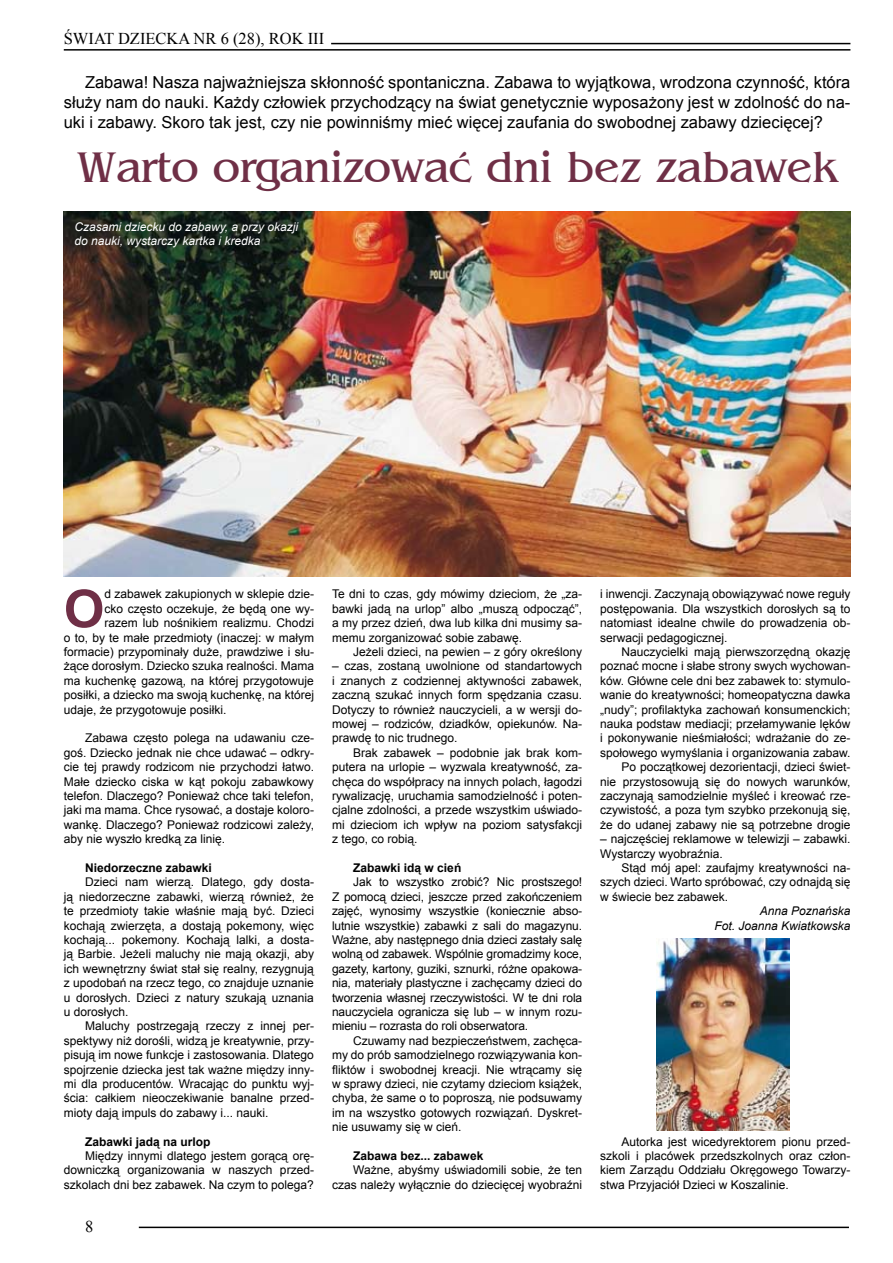
<style>
.page{position:relative;width:893px;height:1263px;background:#fff}
.page>*{position:absolute;margin:0;border:0;box-sizing:border-box;transform-origin:0 0}
.t1{font:700 52.2px "Arial";color:#6f2f46}
.t2{font:45px "Bangkok";letter-spacing:-.02em;color:#6f2f46}
.t3{font:16.5px/19.8px "Arial";color:#000;text-align:justify}
.t4{font:16.5px "Times New Roman";color:#000}
.t5{font:12px/14.4px "Arial";color:#000;text-align:justify}
.t6{font:700 12px "Arial";color:#000}
.t7{font:italic 12px/14.4px "Arial";color:#fff}
.t8{font:italic 12px/14.4px "Arial";color:#000;text-align:right}
</style>
<div class="page">
<hr style="left:139px;top:1226px;width:710px;height:2px;background:#000">
<hr style="left:64px;top:49px;width:786px;height:2px;background:#000">
<hr style="left:331px;top:43px;width:519px;height:1px;background:#000">
<img style="left:64px;top:211px;width:786px;height:366px">
<img style="left:656px;top:938px;width:133px;height:192px">
<h3 class="t4" style="left:64px;top:28px;width:262px">ŚWIAT DZIECKA NR 6 (28), ROK III</h3>
<p class="t3" style="left:64px;top:73px;width:788px;text-indent:21px">Zabawa! Nasza najważniejsza skłonność spontaniczna. Zabawa to wyjątkowa, wrodzona czynność, która służy nam do nauki. Każdy człowiek przychodzący na świat genetycznie wyposażony jest w zdolność do na&shy;uki i zabawy. Skoro tak jest, czy nie powinniśmy mieć więcej zaufania do swobodnej zabawy dziecięcej?</p>
<h2 class="t2" style="left:77px;top:143px;width:763px">Warto organizować dni bez zabawek</h2>
<p class="t7" style="left:74px;top:219px;width:225px">Czasami dziecku do zabawy, a przy okazji do nauki, wystarczy kartka i kredka</p>
<h1 class="t1" style="left:64px;top:574px;width:42px">O</h1>
<p class="t5" style="left:104px;top:587px;width:211px">d zabawek zakupionych w sklepie dzie-</p>
<p class="t5" style="left:104px;top:601px;width:211px">cko często oczekuje, że będą one wy-</p>
<p class="t5" style="left:104px;top:616px;width:211px">razem lub nośnikiem realizmu. Chodzi</p>
<p class="t5" style="left:64px;top:630px;width:252px">o to, by te małe przedmioty (inaczej: w małym</p>
<p class="t5" style="left:64px;top:645px;width:252px">formacie) przypominały duże, prawdziwe i słu-</p>
<p class="t5" style="left:64px;top:659px;width:252px">żące dorosłym. Dziecko szuka realności. Mama</p>
<p class="t5" style="left:64px;top:673px;width:252px">ma kuchenkę gazową, na której przygotowuje</p>
<p class="t5" style="left:64px;top:688px;width:252px">posiłki, a dziecko ma swoją kuchenkę, na której</p>
<p class="t5" style="left:64px;top:702px;width:164px">udaje, że przygotowuje posiłki.</p>
<p class="t5" style="left:64px;top:731px;width:252px;text-indent:21px">Zabawa często polega na udawaniu cze&shy;goś. Dziecko jednak nie chce udawać – odkry&shy;cie tej prawdy rodzicom nie przychodzi łatwo.<br>Małe dziecko ciska w kąt pokoju zabawkowy telefon. Dlaczego? Ponieważ chce taki telefon, jaki ma mama. Chce rysować, a dostaje koloro&shy;wankę. Dlaczego? Ponieważ rodzicowi zależy, aby nie wyszło kredką za linię.</p>
<p class="t6" style="left:85px;top:860px;width:128px">Niedorzeczne zabawki</p>
<p class="t5" style="left:64px;top:875px;width:252px;text-indent:21px">Dzieci nam wierzą. Dlatego, gdy dosta&shy;ją niedorzeczne zabawki, wierzą również, że te przedmioty takie właśnie mają być. Dzieci kochają zwierzęta, a dostają pokemony, więc kochają... pokemony. Kochają lalki, a dosta&shy;ją Barbie. Jeżeli maluchy nie mają okazji, aby ich wewnętrzny świat stał się realny, rezygnują z upodobań na rzecz tego, co znajduje uznanie u dorosłych. Dzieci z natury szukają uznania u dorosłych.</p>
<p class="t5" style="left:64px;top:1019px;width:252px;text-indent:21px">Maluchy postrzegają rzeczy z innej per&shy;spektywy niż dorośli, widzą je kreatywnie, przy&shy;pisują im nowe funkcje i zastosowania. Dlatego spojrzenie dziecka jest tak ważne między inny&shy;mi dla producentów. Wracając do punktu wyj&shy;ścia: całkiem nieoczekiwanie banalne przed&shy;mioty dają impuls do zabawy i... nauki.</p>
<p class="t6" style="left:85px;top:1133px;width:127px">Zabawki jadą na urlop</p>
<p class="t5" style="left:64px;top:1149px;width:252px;text-indent:21px">Między innymi dlatego jestem gorącą orę&shy;downiczką organizowania w naszych przed&shy;szkolach dni bez zabawek. Na czym to polega?</p>
<p class="t5" style="left:332px;top:587px;width:252px">Te dni to czas, gdy mówimy dzieciom, że „za&shy;bawki jadą na urlop” albo „muszą odpocząć”, a my przez dzień, dwa lub kilka dni musimy sa&shy;memu zorganizować sobie zabawę.</p>
<p class="t5" style="left:353px;top:645px;width:230px">Jeżeli dzieci, na pewien – z góry określony</p>
<p class="t5" style="left:332px;top:659px;width:252px">– czas, zostaną uwolnione od standartowych i znanych z codziennej aktywności zabawek, zaczną szukać innych form spędzania czasu.<br>Dotyczy to również nauczycieli, a w wersji do&shy;mowej – rodziców, dziadków, opiekunów. Na&shy;prawdę to nic trudnego.</p>
<p class="t5" style="left:332px;top:745px;width:252px;text-indent:21px">Brak zabawek – podobnie jak brak kom&shy;putera na urlopie – wyzwala kreatywność, za&shy;chęca do współpracy na innych polach, łagodzi rywalizację, uruchamia samodzielność i poten&shy;cjalne zdolności, a przede wszystkim uświado&shy;mi dzieciom ich wpływ na poziom satysfakcji z tego, co robią.</p>
<p class="t6" style="left:353px;top:860px;width:110px">Zabawki idą w cień</p>
<p class="t5" style="left:332px;top:875px;width:252px;text-indent:21px">Jak to wszystko zrobić? Nic prostszego!<br>Z pomocą dzieci, jeszcze przed zakończeniem zajęć, wynosimy wszystkie (koniecznie abso&shy;lutnie wszystkie) zabawki z sali do magazynu.<br>Ważne, aby następnego dnia dzieci zastały salę wolną od zabawek. Wspólnie gromadzimy koce, gazety, kartony, guziki, sznurki, różne opakowa&shy;nia, materiały plastyczne i zachęcamy dzieci do tworzenia własnej rzeczywistości. W te dni rola nauczyciela ogranicza się lub – w innym rozu&shy;mieniu – rozrasta do roli obserwatora.</p>
<p class="t5" style="left:332px;top:1033px;width:252px;text-indent:21px">Czuwamy nad bezpieczeństwem, zachęca&shy;my do prób samodzielnego rozwiązywania kon&shy;fliktów i swobodnej kreacji. Nie wtrącamy się w sprawy dzieci, nie czytamy dzieciom książek, chyba, że same o to poproszą, nie podsuwamy im na wszystko gotowych rozwiązań. Dyskret&shy;nie usuwamy się w cień.</p>
<p class="t6" style="left:353px;top:1148px;width:132px">Zabawa bez... zabawek</p>
<p class="t5" style="left:332px;top:1163px;width:252px;text-align:right">Ważne, abyśmy uświadomili sobie, że ten czas należy wyłącznie do dziecięcej wyobraźni</p>
<p class="t5" style="left:600px;top:587px;width:252px">i inwencji. Zaczynają obowiązywać nowe reguły postępowania. Dla wszystkich dorosłych są to natomiast idealne chwile do prowadzenia ob&shy;serwacji pedagogicznej.</p>
<p class="t5" style="left:600px;top:645px;width:252px;text-align:right">Nauczycielki mają pierwszorzędną okazję poznać mocne i słabe strony swych wychowan&shy;ków. Główne cele dni bez zabawek to: stymulo&shy;wanie do kreatywności; homeopatyczna dawka „nudy”; profilaktyka zachowań konsumenckich; nauka podstaw mediacji; przełamywanie lęków i pokonywanie nieśmiałości; wdrażanie do ze&shy;społowego wymyślania i organizowania zabaw.<br>Po początkowej dezorientacji, dzieci świet-<br>nie przystosowują się do nowych warunków, zaczynają samodzielnie myśleć i kreować rze&shy;czywistość, a poza tym szybko przekonują się, że do udanej zabawy nie są potrzebne drogie</p>
<p class="t5" style="left:600px;top:832px;width:252px">– najczęściej reklamowe w telewizji – zabawki.<br>Wystarczy wyobraźnia.</p>
<p class="t5" style="left:600px;top:861px;width:252px;text-indent:21px">Stąd mój apel: zaufajmy kreatywności na&shy;szych dzieci. Warto spróbować, czy odnajdą się w świecie bez zabawek.</p>
<p class="t8" style="left:714px;top:904px;width:138px">Anna Poznańska<br>Fot. Joanna Kwiatkowska</p>
<p class="t5" style="left:600px;top:1134px;width:252px;text-indent:21px">Autorka jest wicedyrektorem pionu przed&shy;szkoli i placówek przedszkolnych oraz człon&shy;kiem Zarządu Oddziału Okręgowego Towarzy&shy;stwa Przyjaciół Dzieci w Koszalinie.</p>
</div>
